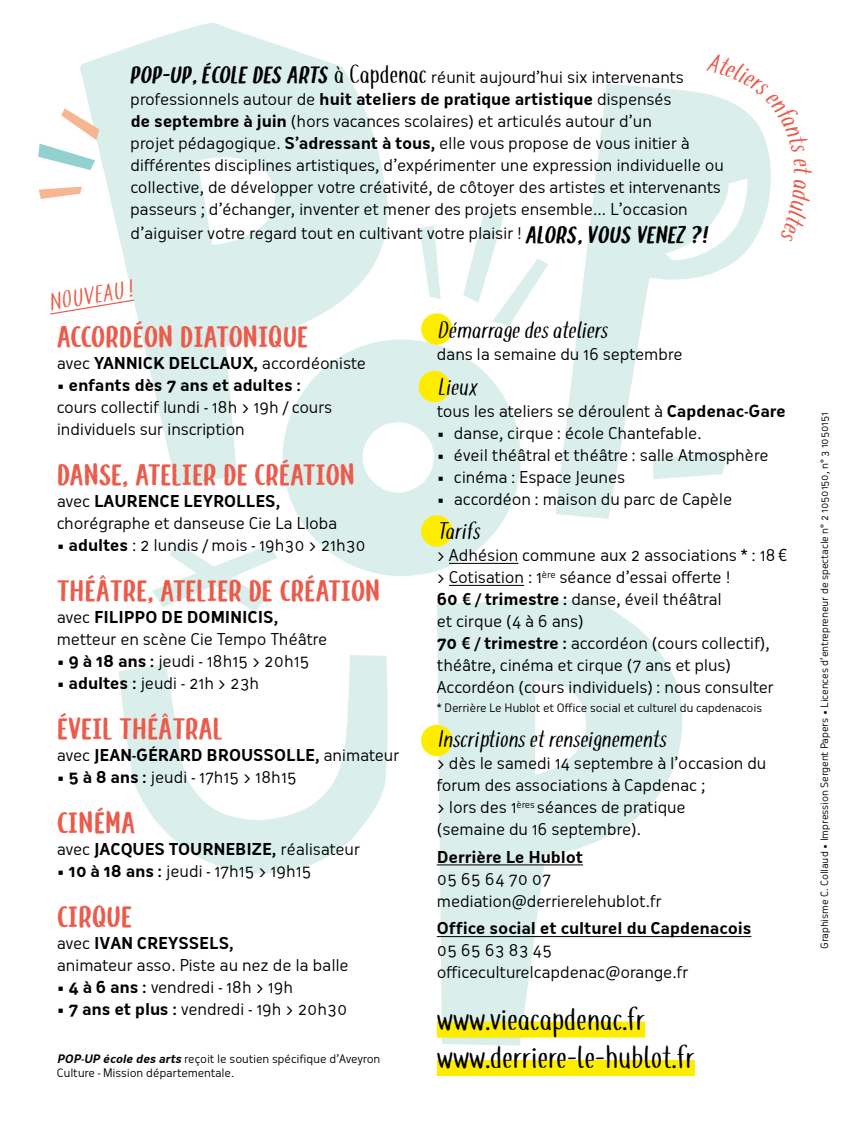
<style>
.page{position:relative;width:851px;height:1134px;background:#fff}
.page>*{position:absolute;margin:0;border:0;box-sizing:border-box;transform-origin:0 0}
.t1{font:500 32px "coffee+tea";color:#000}
.t2{font:30px "Grape";letter-spacing:-.01em;color:#ec5a4b}
.t3{font:italic 24px "coffee+tea";color:#000}
.t4{font:italic 24px "coffee+tea";color:#ec5a4b}
.t5{font:16px/22px "Oceania";letter-spacing:-.015em;color:#000}
.t6{font:700 16px "Oceania";letter-spacing:-.005em;color:#000}
.t7{font:11.4px "Oceania";letter-spacing:-.015em;color:#000}
.t8{font:10px "Oceania";letter-spacing:-.015em;color:#000}
.s1{font-family:"Grape";font-style:italic;font-size:24px}
.s2{font-family:"coffee+tea";font-weight:500;font-size:26px}
.s3{font-weight:700}
.s4{font-weight:400}
.s5{font-weight:700;font-style:italic}
</style>
<div class="page">
<svg style="left:80px;top:23px;width:308px;height:463px;fill:#daefeb"></svg>
<svg style="left:555px;top:84px;width:198px;height:435px"></svg>
<svg style="left:119px;top:655px;width:268px;height:219px"></svg>
<svg style="left:653px;top:450px;width:75px;height:29px"></svg>
<svg style="left:280px;top:338px;width:241px;height:238px;fill:#daefeb"></svg>
<svg style="left:419px;top:225px;width:21px;height:74px"></svg>
<svg style="left:463px;top:212px;width:85px;height:114px"></svg>
<svg style="left:152px;top:543px;width:125px;height:69px"></svg>
<svg style="left:437px;top:599px;width:248px;height:446px;fill:#daefeb"></svg>
<div style="left:418px;top:371px;width:32px;height:31px;background:#ffed00;border-radius:50%"></div>
<div style="left:421px;top:313px;width:31px;height:32px;background:#ffed00;border-radius:50%"></div>
<div style="left:421px;top:515px;width:31px;height:32px;background:#ffed00;border-radius:50%"></div>
<div style="left:421px;top:725px;width:31px;height:31px;background:#ffed00;border-radius:50%"></div>
<div style="left:437px;top:1021px;width:208px;height:16px;background:#ffed00"></div>
<div style="left:437px;top:1060px;width:257px;height:16px;background:#ffed00"></div>
<hr style="left:449px;top:563px;width:69px;height:1px;background:#000">
<hr style="left:449px;top:585px;width:75px;height:1px;background:#000">
<hr style="left:437px;top:864px;width:146px;height:1px;background:#000">
<hr style="left:437px;top:936px;width:314px;height:1px;background:#000">
<svg style="left:50px;top:299px;width:85px;height:16px"></svg>
<svg style="left:39px;top:187px;width:43px;height:12px"></svg>
<svg style="left:38px;top:108px;width:61px;height:62px"></svg>
<svg style="left:706px;top:84px;width:65px;height:158px"></svg>
<p class="t5" style="left:130px;top:66px;width:594px"><span class="s1">POP-UP, ÉCOLE DES ARTS</span> <span class="s2">à Capdenac</span> réunit aujourd’hui six intervenants professionnels autour de <span class="s3">huit ateliers de pratique artistique</span> dispensés<br><span class="s3">de septembre à juin</span> (hors vacances scolaires) et articulés autour d’un<br>projet pédagogique. <span class="s3">S’adressant à tous,</span> elle vous propose de vous initier à différentes disciplines artistiques, d’expérimenter une expression individuelle ou collective, de développer votre créativité, de côtoyer des artistes et intervenants passeurs ; d’échanger, inventer et mener des projets ensemble... L’occasion</p>
<p class="t5" style="left:130px;top:222px;width:579px">d’aiguiser votre regard tout en cultivant votre plaisir ! <span class="s1">ALORS, VOUS VENEZ ?!</span></p>
<h3 class="t4" style="left:46px;top:290px;width:86px;rotate:-10deg">NOUVEAU !</h3>
<h2 class="t2" style="left:57px;top:316px;width:253px">ACCORDÉON DIATONIQUE</h2>
<p class="t5" style="left:57px;top:352px;width:311px">avec <span class="s3">YANNICK DELCLAUX,</span> accordéoniste</p>
<p class="t6" style="left:57px;top:376px;width:246px">• enfants dès 7 ans et adultes :</p>
<p class="t5" style="left:57px;top:396px;width:277px">cours collectif lundi - 18h &gt; 19h / cours individuels sur inscription</p>
<h2 class="t2" style="left:57px;top:454px;width:300px">DANSE, ATELIER DE CRÉATION</h2>
<p class="t5" style="left:57px;top:490px;width:282px">avec <span class="s3">LAURENCE LEYROLLES, </span>chorégraphe et danseuse Cie La Lloba</p>
<p class="t5" style="left:57px;top:534px;width:310px"><span class="s3">• adultes</span> : 2 lundis / mois - 19h30 &gt; 21h30</p>
<h2 class="t2" style="left:57px;top:570px;width:325px">THÉÂTRE, ATELIER DE CRÉATION</h2>
<p class="t5" style="left:57px;top:606px;width:272px">avec <span class="s3">FILIPPO DE DOMINICIS, </span>metteur en scène Cie Tempo Théâtre</p>
<p class="t5" style="left:57px;top:650px;width:254px"><span class="s3">• 9 à 18 ans :</span> jeudi - 18h15 &gt; 20h15</p>
<p class="t5" style="left:57px;top:672px;width:204px"><span class="s3">• adultes :</span> jeudi - 21h &gt; 23h</p>
<h2 class="t2" style="left:57px;top:708px;width:167px">ÉVEIL THÉÂTRAL</h2>
<p class="t6" style="left:57px;top:746px;width:344px"><span class="s4">avec</span> JEAN-GÉRARD BROUSSOLLE, <span class="s4">animateur</span></p>
<p class="t5" style="left:57px;top:766px;width:241px"><span class="s3">• 5 à 8 ans :</span> jeudi - 17h15 &gt; 18h15</p>
<h2 class="t2" style="left:57px;top:802px;width:80px">CINÉMA</h2>
<p class="t6" style="left:57px;top:840px;width:305px"><span class="s4">avec</span> JACQUES TOURNEBIZE, <span class="s4">réalisateur</span></p>
<p class="t5" style="left:57px;top:860px;width:256px"><span class="s3">• 10 à 18 ans :</span> jeudi - 17h15 &gt; 19h15</p>
<h2 class="t2" style="left:57px;top:896px;width:77px">CIRQUE</h2>
<p class="t5" style="left:57px;top:932px;width:293px">avec <span class="s3">IVAN CREYSSELS,<br></span>animateur asso. Piste au nez de la balle</p>
<p class="t5" style="left:57px;top:976px;width:238px"><span class="s3">• 4 à 6 ans :</span> vendredi - 18h &gt; 19h</p>
<p class="t5" style="left:57px;top:998px;width:292px"><span class="s3">• 7 ans et plus :</span> vendredi - 19h &gt; 20h30</p>
<h3 class="t3" style="left:437px;top:317px;width:172px">Démarrage des ateliers</h3>
<p class="t5" style="left:437px;top:343px;width:247px">dans la semaine du 16 septembre</p>
<h3 class="t3" style="left:437px;top:373px;width:41px">Lieux</h3>
<p class="t5" style="left:437px;top:400px;width:350px">tous les ateliers se déroulent à <span class="s3">Capdenac-Gare</span></p>
<p class="t5" style="left:437px;top:422px;width:266px">• danse, cirque : école Chantefable.</p>
<p class="t5" style="left:437px;top:444px;width:333px">• éveil théâtral et théâtre : salle Atmosphère</p>
<p class="t5" style="left:437px;top:466px;width:190px">• cinéma : Espace Jeunes</p>
<p class="t5" style="left:437px;top:488px;width:297px">• accordéon : maison du parc de Capèle</p>
<h3 class="t3" style="left:437px;top:517px;width:44px">Tarifs</h3>
<p class="t5" style="left:437px;top:544px;width:351px">&gt; Adhésion commune aux 2 associations * : 18€ &gt; Cotisation : 1<sup>ère</sup> séance d’essai offerte !<br><span class="s3">60 € / trimestre :</span> danse, éveil théâtral<br>et cirque (4 à 6 ans)<br><span class="s3">70 € / trimestre :</span> accordéon (cours collectif), théâtre, cinéma et cirque (7 ans et plus)<br>Accordéon (cours individuels) : nous consulter</p>
<p class="t7" style="left:437px;top:701px;width:327px">* Derrière Le Hublot et Office social et culturel du capdenacois</p>
<h3 class="t3" style="left:437px;top:725px;width:230px">Inscriptions et renseignements</h3>
<p class="t5" style="left:437px;top:752px;width:331px">&gt; dès le samedi 14 septembre à l’occasion du forum des associations à Capdenac ;<br>&gt; lors des 1<sup>ères</sup> séances de pratique<br>(semaine du 16 septembre).</p>
<p class="t6" style="left:437px;top:847px;width:148px">Derrière Le Hublot</p>
<p class="t5" style="left:437px;top:868px;width:226px">05 65 64 70 07 mediation@derrierelehublot.fr</p>
<p class="t6" style="left:437px;top:919px;width:316px">Office social et culturel du Capdenacois</p>
<p class="t5" style="left:437px;top:939px;width:253px">05 65 63 83 45 officeculturelcapdenac@orange.fr</p>
<h1 class="t1" style="left:437px;top:1001px;width:210px">www.vieacapdenac.fr</h1>
<p class="t7" style="left:57px;top:1052px;width:325px"><span class="s5">POP-UPécole des arts</span> reçoit le soutien spécifique d’Aveyron</p>
<h1 class="t1" style="left:437px;top:1039px;width:259px">www.derriere-le-hublot.fr</h1>
<p class="t7" style="left:57px;top:1066px;width:179px">Culture - Mission départementale.</p>
<p class="t8" style="left:818px;top:949px;width:538px;rotate:-90deg">Graphisme C. Collaud • Impression Sergent Papers • Licences d’entrepreneur de spectacle n° 2 1050150, n° 3 1050151</p>
</div>
